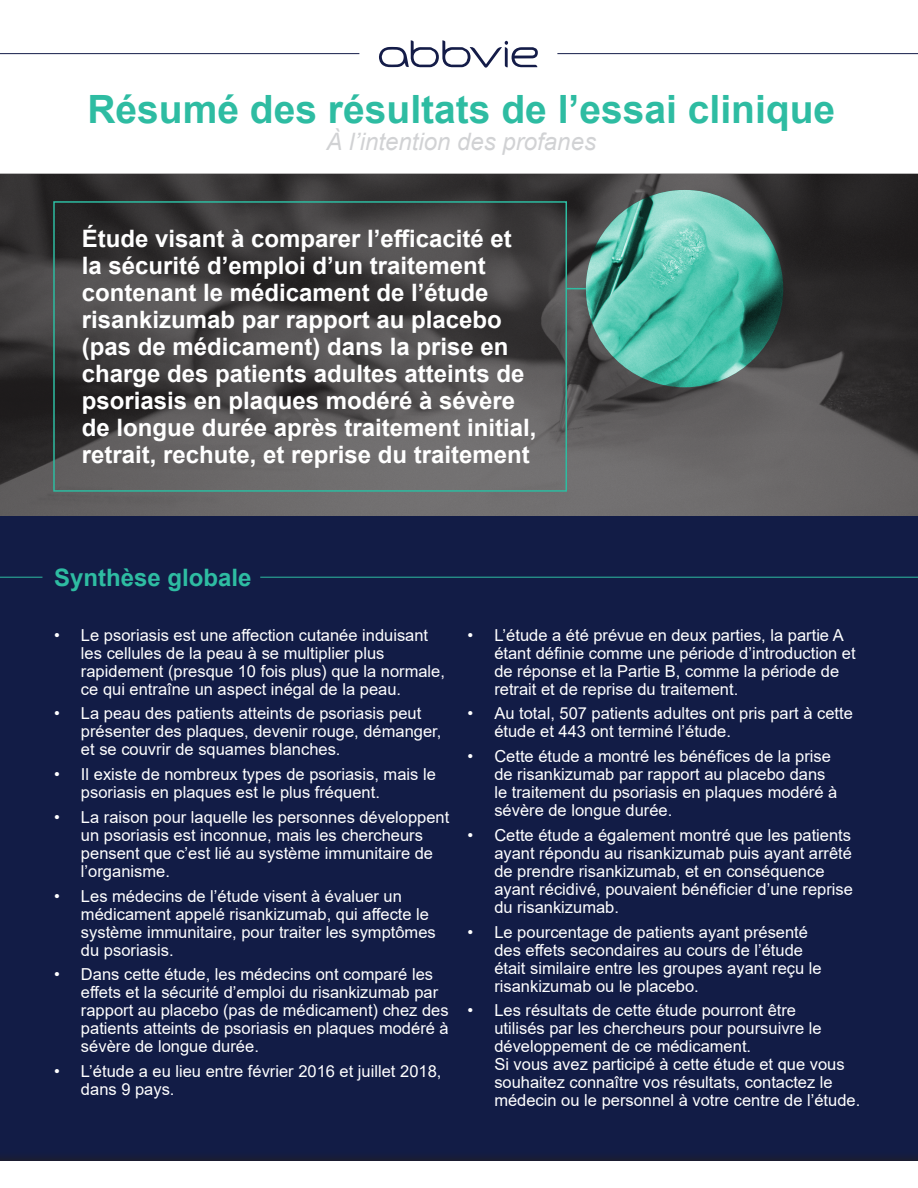
<style>
.page{position:relative;width:918px;height:1188px;background:#fff}
.page>*{position:absolute;margin:0;border:0;box-sizing:border-box;transform-origin:0 0}
.t1{font:700 39px "Arial";color:#2ebca2}
.t2{font:700 24px/27px "Arial";color:#fff}
.t3{font:italic 24px "Arial";color:#d1d2d4}
.t4{font:700 24px "Arial";color:#2ebca2}
.t5{font:16.5px/18px "Arial";color:#fff}
</style>
<div class="page">
<svg style="left:0;top:173px;width:918px;height:343px;background:#4c494a"></svg>
<div style="left:53px;top:201px;width:514px;height:291px;border:2px solid #2dbca1"></div>
<svg style="left:566px;top:288px;width:20px;height:1px"></svg>
<svg style="left:586px;top:190px;width:197px;height:197px;background:#58baa7"></svg>
<div style="left:0;top:516px;width:918px;height:645px;background:#121c46"></div>
<svg style="left:379px;top:40px;width:159px;height:28px"></svg>
<hr style="left:0;top:53px;width:359px;height:1px;background:#141c48">
<hr style="left:557px;top:53px;width:361px;height:1px;background:#141c48">
<hr style="left:0;top:577px;width:42px;height:1px;background:#2ebca2">
<hr style="left:260px;top:577px;width:658px;height:1px;background:#2ebca2">
<div style="left:0;top:1151px;width:918px;height:37px;background:#161c3c"></div>
<div style="left:0;top:1161px;width:918px;height:27px;background:#fff"></div>
<h1 class="t1" style="left:87px;top:82px;width:749px">Résumé des résultats de l’essai clinique</h1>
<h2 class="t3" style="left:327px;top:126px;width:271px">À l’intention des profanes</h2>
<p class="t2" style="left:82px;top:226px;width:456px">Étude visant à comparer l’efficacité et la sécurité d’emploi d’un traitement contenant le médicament de l’étude risankizumab par rapport au placebo (pas de médicament) dans la prise en charge des patients adultes atteints de psoriasis en plaques modéré à sévère de longue durée après traitement initial, retrait, rechute, et reprise du traitement</p>
<h2 class="t4" style="left:54px;top:561px;width:199px">Synthèse globale</h2>
<p class="t5" style="left:81px;top:626px;width:366px;text-indent:-27px">• Le psoriasis est une affection cutanée induisant les cellules de la peau à se multiplier plus rapidement (presque 10 fois plus) que la normale, ce qui entraîne un aspect inégal de la peau.</p>
<p class="t5" style="left:81px;top:704px;width:362px;text-indent:-27px">• La peau des patients atteints de psoriasis peut présenter des plaques, devenir rouge, démanger, et se couvrir de squames blanches.</p>
<p class="t5" style="left:81px;top:765px;width:356px;text-indent:-27px">• Il existe de nombreux types de psoriasis, mais le psoriasis en plaques est le plus fréquent.</p>
<p class="t5" style="left:81px;top:808px;width:370px;text-indent:-27px">• La raison pour laquelle les personnes développent un psoriasis est inconnue, mais les chercheurs pensent que c’est lié au système immunitaire de l’organisme.</p>
<p class="t5" style="left:81px;top:887px;width:356px;text-indent:-27px">• Les médecins de l’étude visent à évaluer un médicament appelé risankizumab, qui affecte le système immunitaire, pour traiter les symptômes du psoriasis.</p>
<p class="t5" style="left:81px;top:965px;width:369px;text-indent:-27px">• Dans cette étude, les médecins ont comparé les effets et la sécurité d’emploi du risankizumab par rapport au placebo (pas de médicament) chez des patients atteints de psoriasis en plaques modéré à sévère de longue durée.</p>
<p class="t5" style="left:81px;top:1062px;width:362px;text-indent:-27px">• L’étude a eu lieu entre février 2016 et juillet 2018, dans 9 pays.</p>
<p class="t5" style="left:494px;top:626px;width:363px;text-indent:-27px">• L’étude a été prévue en deux parties, la partie A étant définie comme une période d’introduction et de réponse et la Partie B, comme la période de retrait et de reprise du traitement.</p>
<p class="t5" style="left:494px;top:704px;width:360px;text-indent:-27px">• Au total, 507 patients adultes ont pris part à cette étude et 443 ont terminé l’étude.</p>
<p class="t5" style="left:494px;top:747px;width:344px;text-indent:-27px">• Cette étude a montré les bénéfices de la prise de risankizumab par rapport au placebo dans le traitement du psoriasis en plaques modéré à sévère de longue durée.</p>
<p class="t5" style="left:494px;top:826px;width:360px;text-indent:-27px">• Cette étude a également montré que les patients ayant répondu au risankizumab puis ayant arrêté de prendre risankizumab, et en conséquence ayant récidivé, pouvaient bénéficier d’une reprise du risankizumab.</p>
<p class="t5" style="left:494px;top:923px;width:329px;text-indent:-27px">• Le pourcentage de patients ayant présenté des effets secondaires au cours de l’étude était similaire entre les groupes ayant reçu le risankizumab ou le placebo.</p>
<p class="t5" style="left:494px;top:1001px;width:367px;text-indent:-27px">• Les résultats de cette étude pourront être<br>utilisés par les chercheurs pour poursuivre le développement de ce médicament.<br>Si vous avez participé à cette étude et que vous souhaitez connaître vos résultats, contactez le médecin ou le personnel à votre centre de l’étude.</p>
</div>
